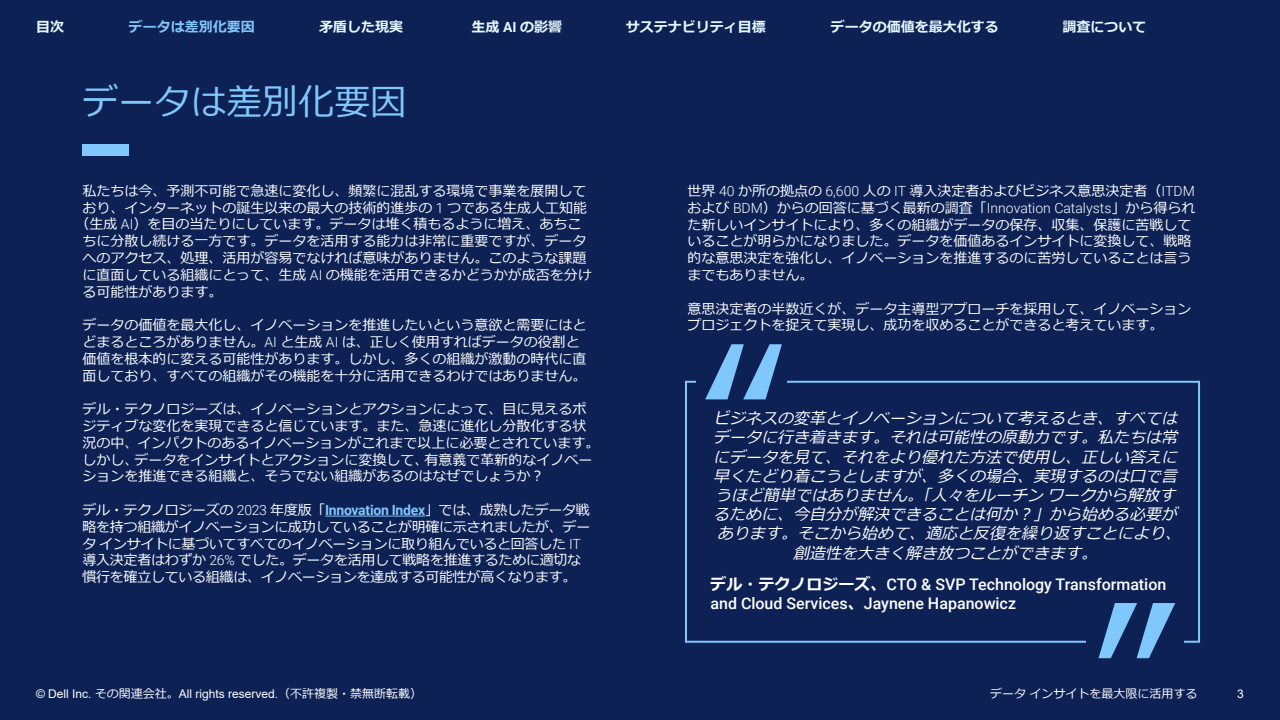
<style>
.page{position:relative;width:1280px;height:720px;background:#0d2155}
.page>*{position:absolute;margin:0;border:0;box-sizing:border-box;transform-origin:0 0}
.t1{font:200px "Meiryo";color:#80c7fb}
.t2{font:36px "Meiryo";color:#80c7fb}
.t3{font:italic 16px/19.2px "Meiryo";color:#fff;text-align:center}
.t4{font:500 16px/19.2px "Roboto";color:#fff}
.t5{font:14px/16.8px "Meiryo";color:#fff}
.t6{font:14px/16.8px "Meiryo";letter-spacing:-.02em;color:#fff}
.t7{font:700 14px "Meiryo";color:#e5f8ff}
.t8{font:700 14px "Meiryo";color:#80c7fb}
.t9{font:12px "Arial";color:#fff}
.t10{font:12px "Meiryo";color:#fff}
.s1{font-family:"Roboto"}
.s2{font-family:"Roboto";font-weight:300}
.s3{font-family:"Roboto";font-weight:700;color:#80c7fb}
.s4{font-family:"Meiryo";font-weight:700}
.s5{font-family:"Meiryo"}
</style>
<div class="page">
<hr style="left:325px;top:516px;width:100px;height:1px;background:#80c7fb">
<div style="left:82px;top:144px;width:47px;height:11px;background:#80c7fb"></div>
<div style="left:685px;top:381px;width:515px;height:262px;border:2px solid #80c7fb"></div>
<div style="left:696px;top:344px;width:91px;height:64px;background:#0d2155"></div>
<div style="left:1086px;top:608px;width:97px;height:64px;background:#0d2155"></div>
<p class="t7" style="left:36px;top:17px;width:29px">目次</p>
<p class="t8" style="left:129px;top:17px;width:127px">データは差別化要因</p>
<p class="t7" style="left:319px;top:17px;width:85px">矛盾した現実</p>
<p class="t7" style="left:472px;top:17px;width:92px">生成 <span class="s1">AI</span> の影響</p>
<p class="t7" style="left:626px;top:17px;width:141px">サステナビリティ目標</p>
<p class="t7" style="left:831px;top:17px;width:169px">データの価値を最大化する</p>
<p class="t7" style="left:1062px;top:17px;width:85px">調査について</p>
<p class="t2" style="left:82px;top:77px;width:325px">データは差別化要因</p>
<p class="t5" style="left:82px;top:183px;width:505px">私たちは今、予測不可能で急速に変化し、頻繁に混乱する環境で事業を展開して</p>
<p class="t5" style="left:82px;top:200px;width:506px">おり、インターネットの誕生以来の最大の技術的進歩の <span class="s2">1</span> つである生成人工知能</p>
<p class="t5" style="left:75px;top:217px;width:507px">（生成 <span class="s2">AI</span>）を目の当たりにしています。データは堆く積もるように増え、あちこ</p>
<p class="t5" style="left:82px;top:234px;width:505px">ちに分散し続ける一方です。データを活用する能力は非常に重要ですが、データ</p>
<p class="t5" style="left:82px;top:250px;width:505px">へのアクセス、処理、活用が容易でなければ意味がありません。このような課題</p>
<p class="t5" style="left:82px;top:267px;width:511px">に直面している組織にとって、生成 <span class="s2">AI</span> の機能を活用できるかどうかが成否を分け</p>
<p class="t5" style="left:82px;top:284px;width:141px">る可能性があります。</p>
<p class="t5" style="left:82px;top:318px;width:505px">データの価値を最大化し、イノベーションを推進したいという意欲と需要にはとどまるところがありません。<span class="s2">AI</span> と生成 <span class="s2">AI</span> は、正しく使用すればデータの役割と価値を根本的に変える可能性があります。しかし、多くの組織が激動の時代に直面しており、すべての組織がその機能を十分に活用できるわけではありません。</p>
<p class="t5" style="left:82px;top:402px;width:519px">デル・テクノロジーズは、イノベーションとアクションによって、目に見えるポジティブな変化を実現できると信じています。また、急速に進化し分散化する状況の中、インパクトのあるイノベーションがこれまで以上に必要とされています。しかし、データをインサイトとアクションに変換して、有意義で革新的なイノベーションを推進できる組織と、そうでない組織があるのはなぜでしょうか？</p>
<p class="t6" style="left:82px;top:502px;width:509px">デル・テクノロジーズの <span class="s2">2023</span> 年度版「<span class="s3">Innovation Index</span>」では、成熟したデータ戦略を持つ組織がイノベーションに成功していることが明確に示されましたが、データインサイトに基づいてすべてのイノベーションに取り組んでいると回答した <span class="s2">IT</span>導入決定者はわずか <span class="s2">26%</span> でした。データを活用して戦略を推進するために適切な慣行を確立している組織は、イノベーションを達成する可能性が高くなります。</p>
<p class="t5" style="left:688px;top:183px;width:509px">世界 <span class="s2">40</span> か所の拠点の <span class="s2">6,600</span> 人の <span class="s2">IT</span> 導入決定者およびビジネス意思決定者（<span class="s2">ITDM</span>および <span class="s2">BDM</span>）からの回答に基づく最新の調査「<span class="s2">Innovation Catalysts</span>」から得られた新しいインサイトにより、多くの組織がデータの保存、収集、保護に苦戦していることが明らかになりました。データを価値あるインサイトに変換して、戦略的な意思決定を強化し、イノベーションを推進するのに苦労していることは言うまでもありません。</p>
<p class="t5" style="left:688px;top:301px;width:505px">意思決定者の半数近くが、データ主導型アプローチを採用して、イノベーションプロジェクトを捉えて実現し、成功を収めることができると考えています。</p>
<p class="t1" style="left:705px;top:286px;width:91px">“</p>
<p class="t3" style="left:713px;top:410px;width:475px">ビジネスの変革とイノベーションについて考えるとき、すべてはデータに行き着きます。それは可能性の原動力です。私たちは常にデータを見て、それをより優れた方法で使用し、正しい答えに早くたどり着こうとしますが、多くの場合、実現するのは口で言うほど簡単ではありません。「人々をルーチンワークから解放するために、今自分が解決できることは何か？」から始める必要があります。そこから始めて、適応と反復を繰り返すことにより、創造性を大きく解き放つことができます。</p>
<p class="t4" style="left:710px;top:574px;width:457px"><span class="s4">デル・テクノロジーズ、</span>CTO &amp; SVP Technology Transformation and Cloud Services<span class="s4">、</span>Jaynene Hapanowicz</p>
<p class="t1" style="left:1176px;top:717px;width:91px;rotate:-180deg">“</p>
<p class="t9" style="left:36px;top:685px;width:388px">© Dell Inc. <span class="s5">その関連会社。</span>All rights reserved.<span class="s5">（不許複製・禁無断転載）</span></p>
<p class="t10" style="left:990px;top:685px;width:209px">データインサイトを最大限に活用する</p>
<p class="t9" style="left:1237px;top:685px;width:8px">3</p>
</div>
